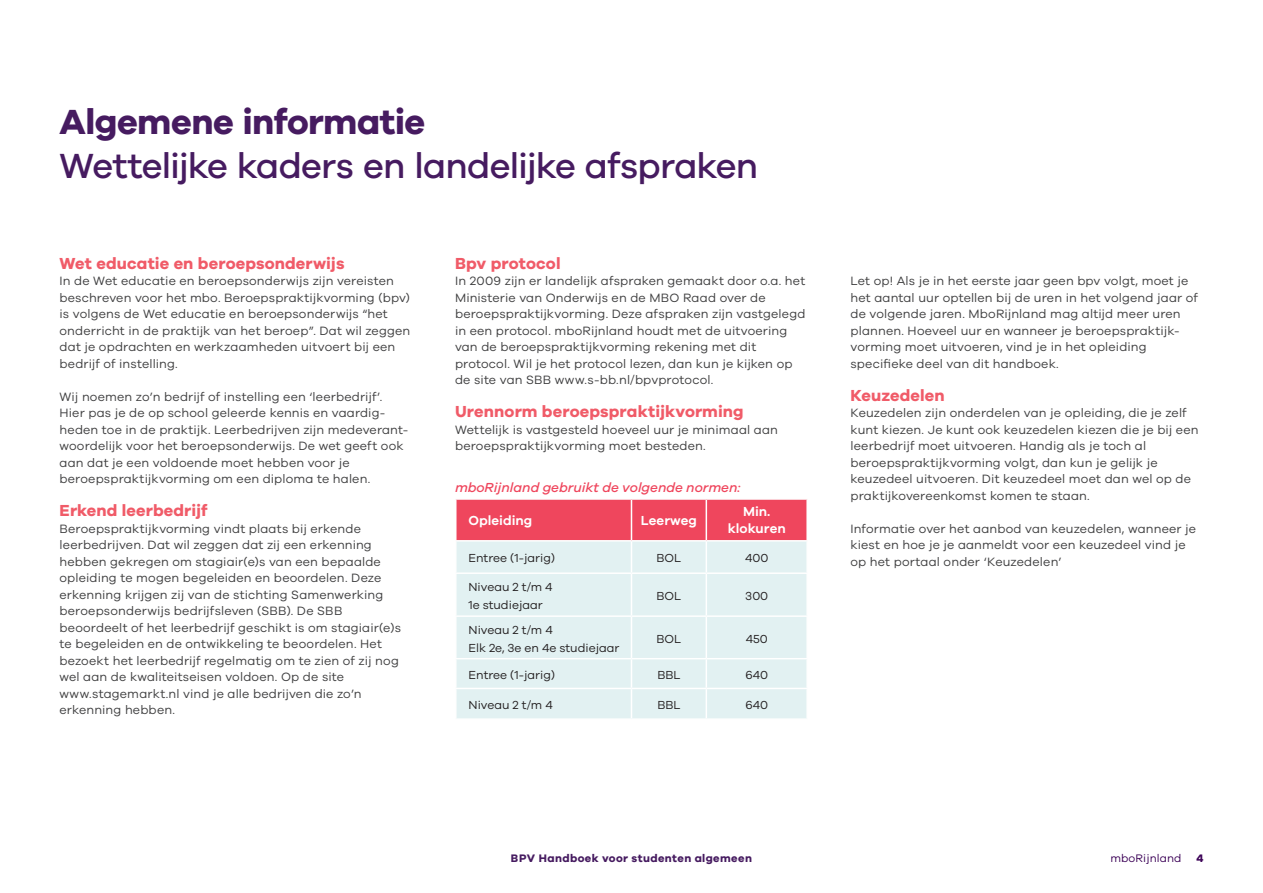
<style>
.page{position:relative;width:1263px;height:893px;background:#fff}
.page>*{position:absolute;margin:0;border:0;box-sizing:border-box;transform-origin:0 0}
.t1{font:500 36px "Galano Grotesque";letter-spacing:-.02em;color:#461b60}
.t2{font:700 36px "Galano Grotesque";letter-spacing:-.015em;color:#461b60}
.t3{font:700 16.5px "Galano Grotesque";letter-spacing:.01em;color:#f05b68}
.t4{font:italic 500 13.5px "Galano Grotesque";color:#ef465d}
.t5{font:600 13.5px/16.5px "Galano Grotesque";color:#fff;text-align:center}
.t6{font:12.45px/16.5px "Galano Grotesque";letter-spacing:.01em;color:#3e3e3f}
.t7{font:12px/18px "Galano Grotesque";color:#231f20}
.t8{font:700 11.25px "Galano Grotesque";letter-spacing:.035em;color:#461b60}
.t9{font:11.25px "Galano Grotesque";letter-spacing:.01em;color:#3b0056}
.t10{font:700 11.25px "Galano Grotesque";color:#3b0056}
</style>
<div class="page">
<div style="left:456px;top:500px;width:350px;height:40px;background:#ef465d"></div>
<div style="left:456px;top:542px;width:350px;height:176px;background:#e2f1f2"></div>
<hr style="left:631px;top:500px;width:1px;height:40px;background:#fff">
<hr style="left:706px;top:500px;width:1px;height:40px;background:#fff">
<hr style="left:631px;top:542px;width:1px;height:30px;background:#fff">
<hr style="left:706px;top:542px;width:1px;height:30px;background:#fff">
<hr style="left:455px;top:572px;width:176px;height:2px;background:#fff">
<hr style="left:631px;top:572px;width:75px;height:2px;background:#fff">
<hr style="left:631px;top:574px;width:1px;height:41px;background:#fff">
<hr style="left:706px;top:572px;width:102px;height:2px;background:#fff">
<hr style="left:706px;top:574px;width:1px;height:41px;background:#fff">
<hr style="left:455px;top:615px;width:176px;height:2px;background:#fff">
<hr style="left:631px;top:615px;width:75px;height:2px;background:#fff">
<hr style="left:631px;top:617px;width:1px;height:41px;background:#fff">
<hr style="left:706px;top:615px;width:102px;height:2px;background:#fff">
<hr style="left:706px;top:617px;width:1px;height:41px;background:#fff">
<hr style="left:455px;top:658px;width:176px;height:1px;background:#fff">
<hr style="left:631px;top:658px;width:75px;height:1px;background:#fff">
<hr style="left:706px;top:658px;width:102px;height:1px;background:#fff">
<hr style="left:455px;top:688px;width:176px;height:1px;background:#fff">
<hr style="left:631px;top:688px;width:75px;height:1px;background:#fff">
<svg style="left:631px;top:659px;width:1px;height:59px"></svg>
<hr style="left:706px;top:688px;width:102px;height:1px;background:#fff">
<svg style="left:706px;top:659px;width:1px;height:59px"></svg>
<h1 class="t2" style="left:60px;top:100px;width:367px">Algemene informatie</h1>
<h1 class="t1" style="left:60px;top:144px;width:700px">Wettelijke kaders en landelijke afspraken</h1>
<h2 class="t3" style="left:60px;top:253px;width:286px">Wet educatie en beroepsonderwijs</h2>
<p class="t6" style="left:60px;top:272px;width:352px">In de Wet educatie en beroepsonderwijs zijn vereisten beschreven voor het mbo. Beroepspraktijkvorming (bpv) is volgens de Wet educatie en beroepsonderwijs “het onderricht in de praktijk van het beroep”. Dat wil zeggen dat je opdrachten en werkzaamheden uitvoert bij een bedrijf of instelling.</p>
<p class="t6" style="left:60px;top:388px;width:350px">Wij noemen zo’n bedrijf of instelling een ‘leerbedrijf’.<br>Hier pas je de op school geleerde kennis en vaardig&shy;heden toe in de praktijk. Leerbedrijven zijn medeverant&shy;woordelijk voor het beroepsonderwijs. De wet geeft ook aan dat je een voldoende moet hebben voor je beroepspraktijkvorming om een diploma te halen.</p>
<h2 class="t3" style="left:60px;top:500px;width:149px">Erkend leerbedrijf</h2>
<p class="t6" style="left:60px;top:520px;width:343px">Beroepspraktijkvorming vindt plaats bij erkende leerbedrijven. Dat wil zeggen dat zij een erkenning hebben gekregen om stagiair(e)s van een bepaalde opleiding te mogen begeleiden en beoordelen. Deze erkenning krijgen zij van de stichting Samenwerking beroepsonderwijs bedrijfsleven (SBB). De SBB beoordeelt of het leerbedrijf geschikt is om stagiair(e)s te begeleiden en de ontwikkeling te beoordelen. Het bezoekt het leerbedrijf regelmatig om te zien of zij nog wel aan de kwaliteitseisen voldoen. Op de site www.stagemarkt.nl vind je alle bedrijven die zo’n erkenning hebben.</p>
<h2 class="t3" style="left:455px;top:253px;width:107px">Bpv protocol</h2>
<p class="t6" style="left:455px;top:272px;width:352px">In 2009 zijn er landelijk afspraken gemaakt door o.a. het Ministerie van Onderwijs en de MBO Raad over de beroepspraktijkvorming. Deze afspraken zijn vastgelegd in een protocol. mboRijnland houdt met de uitvoering van de beroepspraktijkvorming rekening met dit protocol. Wil je het protocol lezen, dan kun je kijken op de site van SBB www.s-bb.nl/bpvprotocol.</p>
<h2 class="t3" style="left:455px;top:401px;width:290px">Urennorm beroepspraktijkvorming</h2>
<p class="t6" style="left:455px;top:421px;width:324px">Wettelijk is vastgesteld hoeveel uur je minimaal aan beroepspraktijkvorming moet besteden.</p>
<p class="t4" style="left:455px;top:480px;width:287px">mboRijnland gebruikt de volgende normen:</p>
<p class="t5" style="left:468px;top:511px;width:65px">Opleiding</p>
<p class="t5" style="left:641px;top:511px;width:57px">Leerweg</p>
<p class="t5" style="left:728px;top:503px;width:59px">Min. klokuren</p>
<p class="t7" style="left:468px;top:549px;width:88px">Entree (1-jarig)</p>
<p class="t7" style="left:656px;top:549px;width:26px">BOL</p>
<p class="t7" style="left:745px;top:549px;width:25px">400</p>
<p class="t7" style="left:468px;top:577px;width:86px">Niveau 2 t/m 4<br>1e studiejaar</p>
<p class="t7" style="left:657px;top:586px;width:26px">BOL</p>
<p class="t7" style="left:745px;top:586px;width:24px">300</p>
<p class="t7" style="left:468px;top:620px;width:153px">Niveau 2 t/m 4<br>Elk 2e, 3e en 4e studiejaar</p>
<p class="t7" style="left:657px;top:629px;width:26px">BOL</p>
<p class="t7" style="left:746px;top:629px;width:24px">450</p>
<p class="t7" style="left:469px;top:665px;width:88px">Entree (1-jarig)</p>
<p class="t7" style="left:657px;top:665px;width:25px">BBL</p>
<p class="t7" style="left:745px;top:665px;width:24px">640</p>
<p class="t7" style="left:469px;top:695px;width:86px">Niveau 2 t/m 4</p>
<p class="t7" style="left:657px;top:695px;width:25px">BBL</p>
<p class="t7" style="left:745px;top:695px;width:24px">640</p>
<p class="t6" style="left:850px;top:272px;width:349px">Let op! Als je in het eerste jaar geen bpv volgt, moet je het aantal uur optellen bij de uren in het volgend jaar of de volgende jaren. MboRijnland mag altijd meer uren plannen. Hoeveel uur en wanneer je beroepspraktijk&shy;vorming moet uitvoeren, vind je in het opleiding specifieke deel van dit handboek.</p>
<h2 class="t3" style="left:850px;top:385px;width:96px">Keuzedelen</h2>
<p class="t6" style="left:850px;top:404px;width:350px">Keuzedelen zijn onderdelen van je opleiding, die je zelf kunt kiezen. Je kunt ook keuzedelen kiezen die je bij een leerbedrijf moet uitvoeren. Handig als je toch al beroepspraktijkvorming volgt, dan kun je gelijk je keuzedeel uitvoeren. Dit keuzedeel moet dan wel op de praktijkovereenkomst komen te staan.</p>
<p class="t6" style="left:850px;top:520px;width:347px">Informatie over het aanbod van keuzedelen, wanneer je kiest en hoe je je aanmeldt voor een keuzedeel vind je op het portaal onder ‘Keuzedelen’</p>
<p class="t8" style="left:511px;top:851px;width:243px">BPV Handboek voor studenten algemeen</p>
<p class="t9" style="left:1110px;top:851px;width:73px">mboRijnland</p>
<p class="t10" style="left:1196px;top:851px;width:9px">4</p>
</div>
